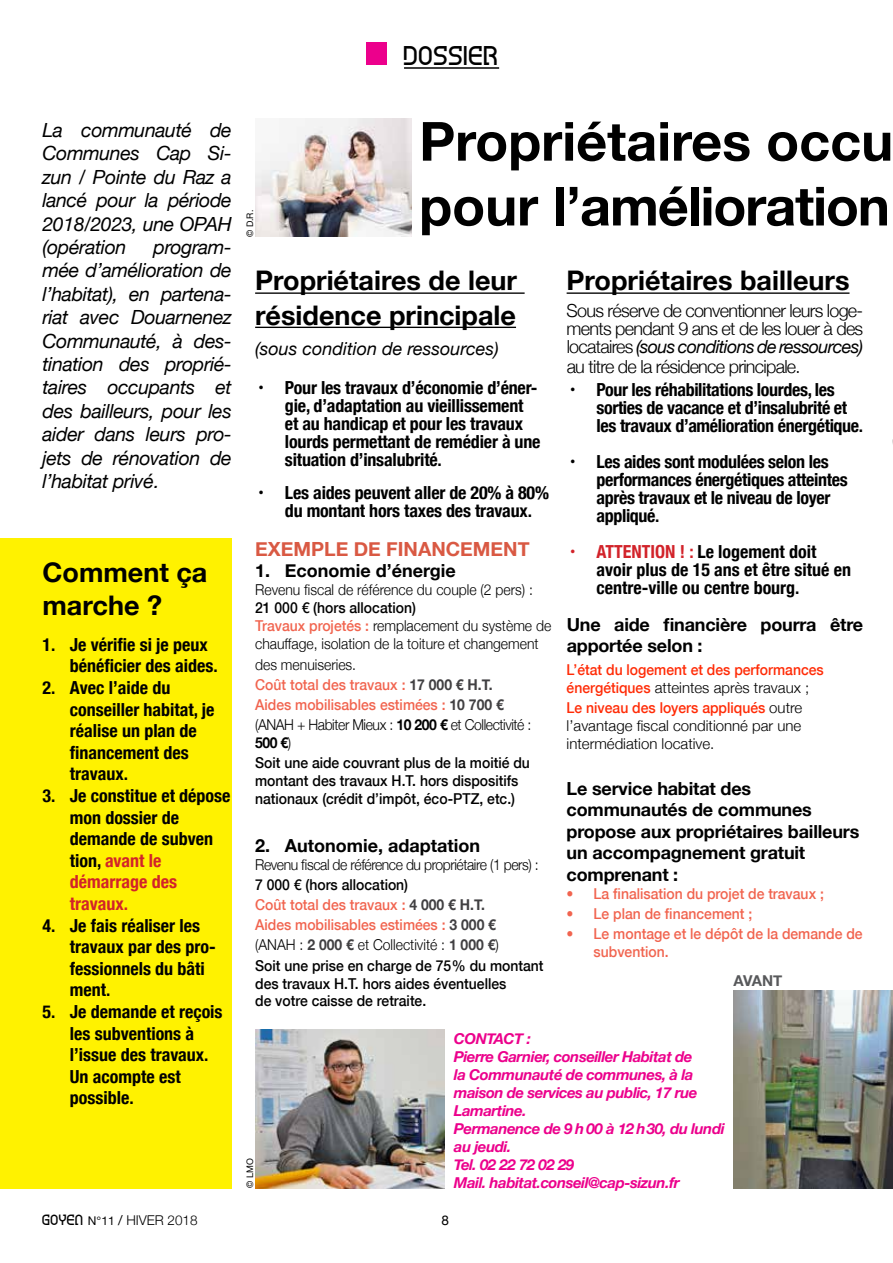
<style>
.page{position:relative;width:893px;height:1263px;background:#fff}
.page>*{position:absolute;margin:0;border:0;box-sizing:border-box;transform-origin:0 0}
.t1{font:700 54px/64.8px "Helvetica Neue";color:#000}
.t2{font:30px "hemigraphy";color:#000}
.t3{font:700 27px/32.4px "Helvetica Neue";color:#000}
.t4{font:italic 19.5px/23.4px "Helvetica Neue";letter-spacing:-.02em;color:#000;text-align:justify}
.t5{font:700 19.5px "Helvetica Neue";color:#d95943}
.t6{font:700 condensed 18px/21.6px "Helvetica Neue";color:#000}
.t7{font:700 condensed 18px/18px "Helvetica Neue";letter-spacing:-.02em;color:#000}
.t8{font:700 18px/21.6px "Helvetica Neue";letter-spacing:-.01em;color:#000}
.t9{font:300 18px/18px "Helvetica Neue";letter-spacing:-.04em;color:#000;text-align:justify}
.t10{font:italic 18px "Helvetica Neue";color:#000}
.t11{font:500 15px/20.1px "Helvetica Neue";color:#000;scale:.93 1}
.t12{font:italic 700 15px/18px "Helvetica Neue";letter-spacing:-.03em;color:#ec008c}
.t13{font:300 15px/20.1px "Helvetica Neue";letter-spacing:-.03em;color:#000;scale:.93 1}
.t14{font:300 15px/18px "Helvetica Neue";color:#000;scale:.93 1}
.t15{font:500 15px/18px "Helvetica Neue";color:#f1644f;scale:.93 1}
.t16{font:300 15px/18px "Helvetica Neue";color:#000;text-align:justify}
.t17{font:500 15px/18px "Helvetica Neue";color:#ff2b06;scale:.93 1}
.t18{font:700 15px "Helvetica Neue";color:#58595b}
.t19{font:300 13.5px "Helvetica Neue";color:#000}
.t20{font:13.5px "Helvetica Neue";color:#000}
.t21{font:9px "Helvetica Neue";color:#000}
.s1{color:#d2232a}
.s2{font-family:"Comic Sans MS";font-weight:400;font-stretch:normal}
.s3{font-weight:500}
.s4{font-weight:500;color:#f1644f}
.s5{font-weight:700;color:#414042}
.s6{font-weight:700}
.s7{font-weight:300}
.s8{color:#f1644f}
.s9{font-weight:400;font-style:italic}
.s10{font-family:"Comic Sans MS";font-weight:400;font-stretch:normal;color:#d2232a}
.s11{font-weight:300;color:#000}
.s12{font-weight:500;color:#ff2b06}
.s13{font-family:"hemigraphy";font-weight:400;font-size:16.5px}
.s14{font-weight:400;font-size:12px}
.s15{font-weight:400}
</style>
<div class="page">
<hr style="left:404px;top:67px;width:95px;height:2px;background:#000">
<div style="left:366px;top:43px;width:20px;height:22px;background:#ec008c"></div>
<img style="left:733px;top:990px;width:160px;height:198px">
<div style="left:0;top:538px;width:232px;height:650px;background:#fff200"></div>
<hr style="left:567px;top:292px;width:282px;height:2px;background:#000">
<img style="left:255px;top:118px;width:157px;height:119px">
<img style="left:255px;top:1029px;width:189px;height:159px">
<hr style="left:255px;top:292px;width:270px;height:2px;background:#000">
<hr style="left:255px;top:327px;width:261px;height:1px;background:#000">
<h2 class="t2" style="left:404px;top:41px;width:97px">DOSSIER</h2>
<p class="t4" style="left:43px;top:118px;width:191px">La communauté de Communes Cap Si&shy;zun / Pointe du Raz a lancé pour la période 2018/2023, une OPAH (opération</p>
<p class="t4" style="left:43px;top:235px;width:192px;text-indent:111px">program&shy;mée d’amélioration de l’habitat), en partena&shy;riat avec Douarnenez Communauté, à des&shy;tination des proprié&shy;taires occupants et des bailleurs, pour les aider dans leurs pro&shy;jets de rénovation de l’habitat privé.</p>
<h3 class="t3" style="left:43px;top:556px;width:166px">Comment ça marche ?</h3>
<p class="t6" style="left:70px;top:633px;width:149px;text-indent:-27px">1. Je vérifie si je peux bénéficier des aides.</p>
<p class="t6" style="left:70px;top:676px;width:146px;text-indent:-27px">2. Avec l’aide du conseiller habitat, je réalise un plan de financement des travaux.</p>
<p class="t6" style="left:70px;top:784px;width:162px;text-indent:-27px">3. Je constitue et dépose mon dossier de demande de subven tion, <span class="s1">avant le démarrage des travaux.</span></p>
<p class="t6" style="left:70px;top:914px;width:148px;text-indent:-27px">4. Je fais réaliser les travaux par des pro&shy;fessionnels du bâti ment.</p>
<p class="t6" style="left:70px;top:1000px;width:154px;text-indent:-27px">5. Je demande et reçois les subventions à l’issue des travaux.<br>Un acompte est possible.</p>
<p class="t21" style="left:245px;top:237px;width:29px;rotate:-90deg">© D.R.</p>
<h1 class="t1" style="left:419px;top:108px;width:475px">Propriétaires occu pour l’amélioration</h1>
<h3 class="t3" style="left:255px;top:263px;width:263px;line-height:34.2px">Propriétaires de leur résidence principale</h3>
<p class="t10" style="left:255px;top:337px;width:245px">(sous condition de ressources)</p>
<p class="t6" style="left:285px;top:379px;width:257px;line-height:18px;text-indent:-27px"><span class="s2">•</span> Pour les travaux d’économie d’éner&shy;gie, d’adaptation au vieillissement et au handicap et pour les travaux lourds permettant de remédier à une situation d’insalubrité.</p>
<p class="t6" style="left:258px;top:484px;width:293px;line-height:18px;text-align:center"><span class="s2">•</span> Les aides peuvent aller de 20% à 80% du montant hors taxes des travaux.</p>
<p class="t5" style="left:255px;top:537px;width:271px">Exemple de financement</p>
<p class="t8" style="left:255px;top:560px;width:202px">1. Economie d’énergie</p>
<p class="t14" style="left:255px;top:581px;width:300px">Revenu fiscal de référence du couple (2 pers) :</p>
<p class="t14" style="left:255px;top:599px;width:320px"><span class="s3">21 000 € (hors allocation)<br></span><span class="s4">Travaux projetés :</span> remplacement du système de chauffage, isolation de la toiture et changement</p>
<p class="t13" style="left:255px;top:654px;width:299px">des menuiseries.<br><span class="s4">Coût total des travaux :</span> <span class="s5">17 000 € H.T.<br></span><span class="s4">Aides mobilisables estimées :</span> <span class="s5">10 700 € </span>(ANAH + H abiter Mieux : <span class="s6">10 200 €</span> et Collectivité :</p>
<p class="t11" style="left:255px;top:732px;width:297px"><span class="s6">500 €</span><span class="s7">)<br></span>Soit une aide couvrant plus de la moitié du</p>
<p class="t11" style="left:255px;top:771px;width:285px;line-height:18px">montant des travaux H.T. hors dispositifs nationaux (crédit d’impôt, éco-PTZ, etc.)</p>
<p class="t8" style="left:255px;top:834px;width:227px">2. Autonomie, adaptation</p>
<p class="t13" style="left:255px;top:854px;width:306px">Revenu fiscal de référence du propriétaire (1 pers) :</p>
<p class="t11" style="left:255px;top:874px;width:312px">7 000 € (hors allocation)<br><span class="s8">Coût total des travaux :</span> <span class="s5">4 000 € H.T.<br></span><span class="s8">Aides mobilisables estimées :</span> <span class="s5">3 000 €<br></span><span class="s7">(ANAH :</span> <span class="s5">2 000 €</span> <span class="s7">et Collectivité :</span> <span class="s5">1 000 €</span><span class="s7">)<br></span>Soit une prise en charge de 75% du montant</p>
<p class="t11" style="left:255px;top:974px;width:272px;line-height:18px">des travaux H.T. hors aides éventuelles de votre caisse de retraite.</p>
<h3 class="t3" style="left:567px;top:264px;width:284px">Propriétaires bailleurs</h3>
<p class="t9" style="left:567px;top:301px;width:298px">Sous réserve de conventionner leurs loge&shy;ments pendant 9 ans et de les louer à des locataires <span class="s9">(sous conditions de ressources)</span></p>
<p class="t9" style="left:567px;top:357px;width:235px">au titre de la résidence principale.</p>
<p class="t7" style="left:596px;top:380px;width:268px;text-indent:-27px"><span class="s2">•</span> Pour les réhabilitations lourdes, les sorties de vacance et d’insalubrité et les travaux d’amélioration énergétique.</p>
<p class="t7" style="left:596px;top:452px;width:253px;text-indent:-27px"><span class="s2">•</span> Les aides sont modulées selon les performances énergétiques atteintes après travaux et le niveau de loyer appliqué.</p>
<p class="t6" style="left:596px;top:542px;width:256px;line-height:18px;text-indent:-27px"><span class="s10">•</span> <span class="s1">Attention ! :</span> Le logement doit avoir plus de 15 ans et être situé en centre-ville ou centre bourg.</p>
<p class="t8" style="left:567px;top:613px;width:298px">Une aide financière pourra être apportée selon :</p>
<p class="t17" style="left:567px;top:660px;width:278px">L’état du logement et des performances énergétiques <span class="s11">atteintes après travaux ;</span></p>
<p class="t16" style="left:567px;top:698px;width:237px"><span class="s12">Le niveau des loyers appliqués</span> outre l’avantage fiscal conditionné par une intermédiation locative.</p>
<p class="t8" style="left:567px;top:777px;width:294px">Le service habitat des communautés de communes propose aux propriétaires bailleurs un accompagnement gratuit comprenant :</p>
<p class="t15" style="left:567px;top:884px;width:278px">• La finalisation du projet de travaux ;</p>
<p class="t15" style="left:567px;top:905px;width:201px">• Le plan de financement ;</p>
<p class="t15" style="left:594px;top:925px;width:291px;text-indent:-27px">• Le montage et le dépôt de la demande de subvention.</p>
<p class="t18" style="left:733px;top:971px;width:50px">AVAN T</p>
<p class="t21" style="left:245px;top:1188px;width:31px;rotate:-90deg">© LMO</p>
<p class="t12" style="left:454px;top:1029px;width:272px">Contact :<br>Pierre Garnier, conseiller Habitat de<br>la Communauté de communes, à la maison de services au public, 17 rue<br>Lamartine.<br>Permanence de 9 h 00 à 12 h30, du lundi au jeudi.<br>Tel. 02 22 72 02 29<br>Mail. habitat.conseil@cap-sizun.fr</p>
<p class="t19" style="left:43px;top:1212px;width:157px"><span class="s13">GOYEN</span> <span class="s14">N°11</span> <span class="s15">/</span> hiver 2018</p>
<p class="t20" style="left:442px;top:1212px;width:9px">8</p>
</div>
